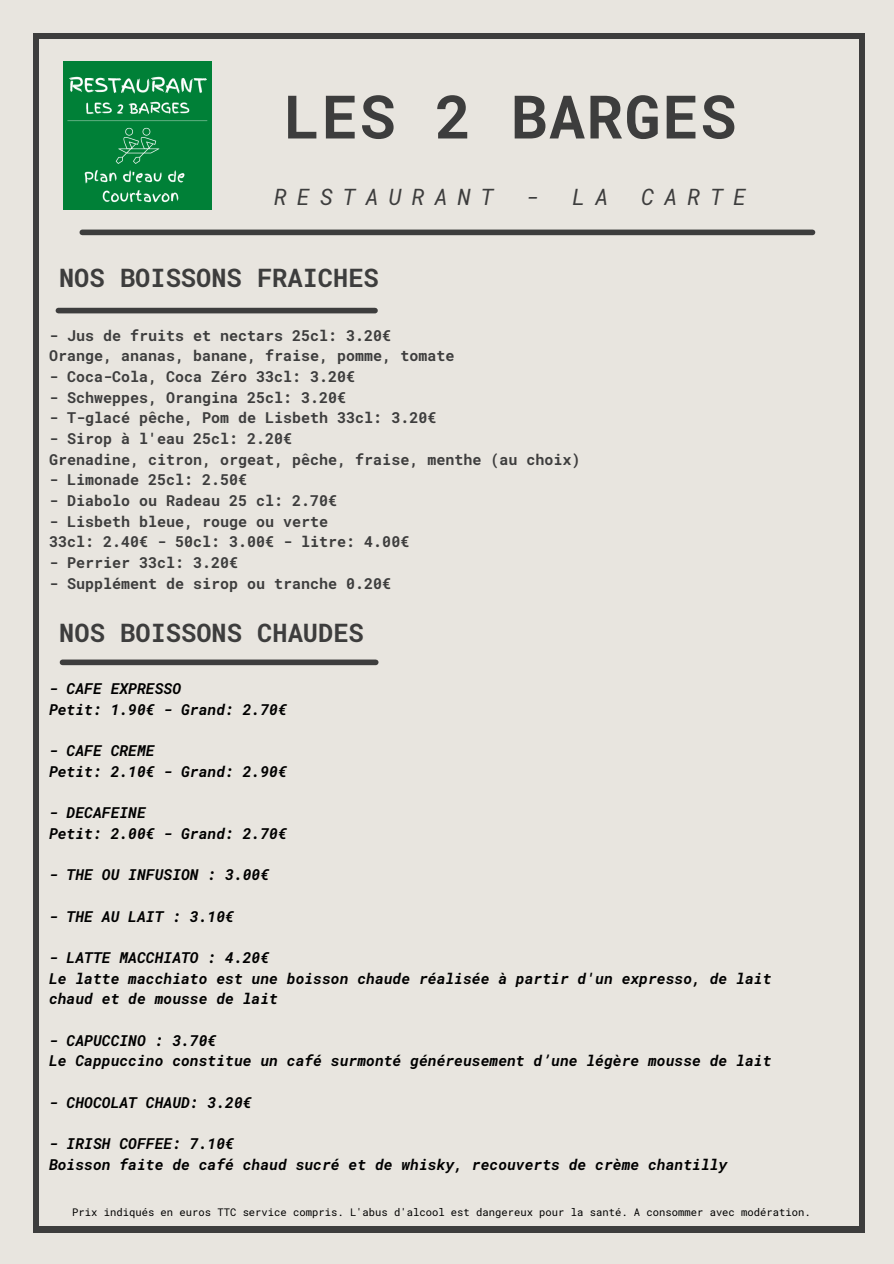
<style>
.page{position:relative;width:894px;height:1264px;background:#fff}
.page>*{position:absolute;margin:0;border:0;box-sizing:border-box;transform-origin:0 0}
.t1{font:700 60px "Roboto Mono";letter-spacing:.03em;color:#3d3d3d}
.t2{font:700 25.35px "Roboto Mono";color:#3d3d3d}
.t3{font:italic 22.5px "Roboto Mono";letter-spacing:.435em;color:#3d3d3d}
.t4{font:italic 700 15px/20.7px "Roboto Mono";color:#000}
.t5{font:700 15px "Roboto Mono";color:#3d3d3d}
.t6{font:10.5px "Roboto Mono";color:#000}
.s1{color:#e8e5df}
</style>
<div class="page">
<div style="left:0;top:0;width:893px;height:1263px;background:#e8e5df"></div>
<div style="left:33px;top:33px;width:831px;height:1199px;background:#3d3d3d"></div>
<div style="left:39px;top:40px;width:819px;height:1185px;background:#e8e5df"></div>
<div style="left:82px;top:229px;width:730px;height:6px;background:#3d3d3d"></div>
<img style="left:64px;top:62px;width:147px;height:147px">
<div style="left:62px;top:659px;width:313px;height:6px;background:#3d3d3d"></div>
<div style="left:58px;top:308px;width:317px;height:5px;background:#3d3d3d"></div>
<p class="t1" style="left:283px;top:76px;width:454px">LES 2 BARGES</p>
<p class="t3" style="left:274px;top:181px;width:221px">RESTAURANT</p>
<p class="t3" style="left:526px;top:181px;width:84px">- LA</p>
<p class="t3" style="left:641px;top:181px;width:106px">CARTE</p>
<p class="t2" style="left:59px;top:260px;width:321px">NOS BOISSONS FRAICHES</p>
<p class="t5" style="left:49px;top:325px;width:344px">- Jus de fruits et nectars 25cl: 3.20€</p>
<p class="t5" style="left:49px;top:345px;width:407px">Orange, ananas, banane, fraise, pomme, tomate</p>
<p class="t5" style="left:49px;top:366px;width:308px">- Coca-Cola, Coca Zéro 33cl: 3.20€</p>
<p class="t5" style="left:49px;top:387px;width:299px">- Schweppes, Orangina 25cl: 3.20€</p>
<p class="t5" style="left:49px;top:407px;width:407px">- T-glacé pêche, Pom de Lisbeth 33cl: 3.20€ <span class="s1">-</span></p>
<p class="t5" style="left:49px;top:428px;width:245px">- Sirop à l'eau 25cl: 2.20€</p>
<p class="t5" style="left:49px;top:449px;width:533px">Grenadine, citron, orgeat, pêche, fraise, menthe (au choix)</p>
<p class="t5" style="left:49px;top:469px;width:200px">- Limonade 25cl: 2.50€</p>
<p class="t5" style="left:49px;top:490px;width:290px">- Diabolo ou Radeau 25 cl: 2.70€</p>
<p class="t5" style="left:49px;top:511px;width:281px">- Lisbeth bleue, rouge ou verte</p>
<p class="t5" style="left:49px;top:531px;width:362px">33cl: 2.40€ - 50cl: 3.00€ - litre: 4.00€</p>
<p class="t5" style="left:49px;top:552px;width:191px">- Perrier 33cl: 3.20€</p>
<p class="t5" style="left:49px;top:573px;width:344px">- Supplément de sirop ou tranche 0.20€</p>
<p class="t2" style="left:59px;top:615px;width:306px">NOS BOISSONS CHAUDES</p>
<p class="t4" style="left:49px;top:678px;width:134px">- CAFE EXPRESSO</p>
<p class="t4" style="left:49px;top:698px;width:239px">Petit: 1.90€ - Grand: 2.70€</p>
<p class="t4" style="left:49px;top:740px;width:107px">- CAFE CREME</p>
<p class="t4" style="left:49px;top:760px;width:239px">Petit: 2.10€ - Grand: 2.90€</p>
<p class="t4" style="left:49px;top:802px;width:98px">- DECAFEINE</p>
<p class="t4" style="left:49px;top:822px;width:239px">Petit: 2.00€ - Grand: 2.70€</p>
<p class="t4" style="left:49px;top:864px;width:222px">- THE OU INFUSION : 3.00€</p>
<p class="t4" style="left:49px;top:905px;width:186px">- THE AU LAIT : 3.10€</p>
<p class="t4" style="left:49px;top:946px;width:222px">- LATTE MACCHIATO : 4.20€</p>
<p class="t4" style="left:49px;top:967px;width:723px">Le latte macchiato est une boisson chaude réalisée à partir d'un expresso, de lait chaud et de mousse de lait</p>
<p class="t4" style="left:49px;top:1029px;width:169px">- CAPUCCINO : 3.70€</p>
<p class="t4" style="left:49px;top:1049px;width:723px">Le Cappuccino constitue un café surmonté généreusement d’une légère mousse de lait</p>
<p class="t4" style="left:49px;top:1091px;width:204px">- CHOCOLAT CHAUD: 3.20€</p>
<p class="t4" style="left:49px;top:1132px;width:186px">- IRISH COFFEE: 7.10€</p>
<p class="t4" style="left:49px;top:1153px;width:679px">Boisson faite de café chaud sucré et de whisky, recouverts de crème chantilly</p>
<p class="t6" style="left:72px;top:1204px;width:739px">Prix indiqués en euros TTC service compris. L'abus d'alcool est dangereux pour la santé. A consommer avec modération.</p>
</div>
